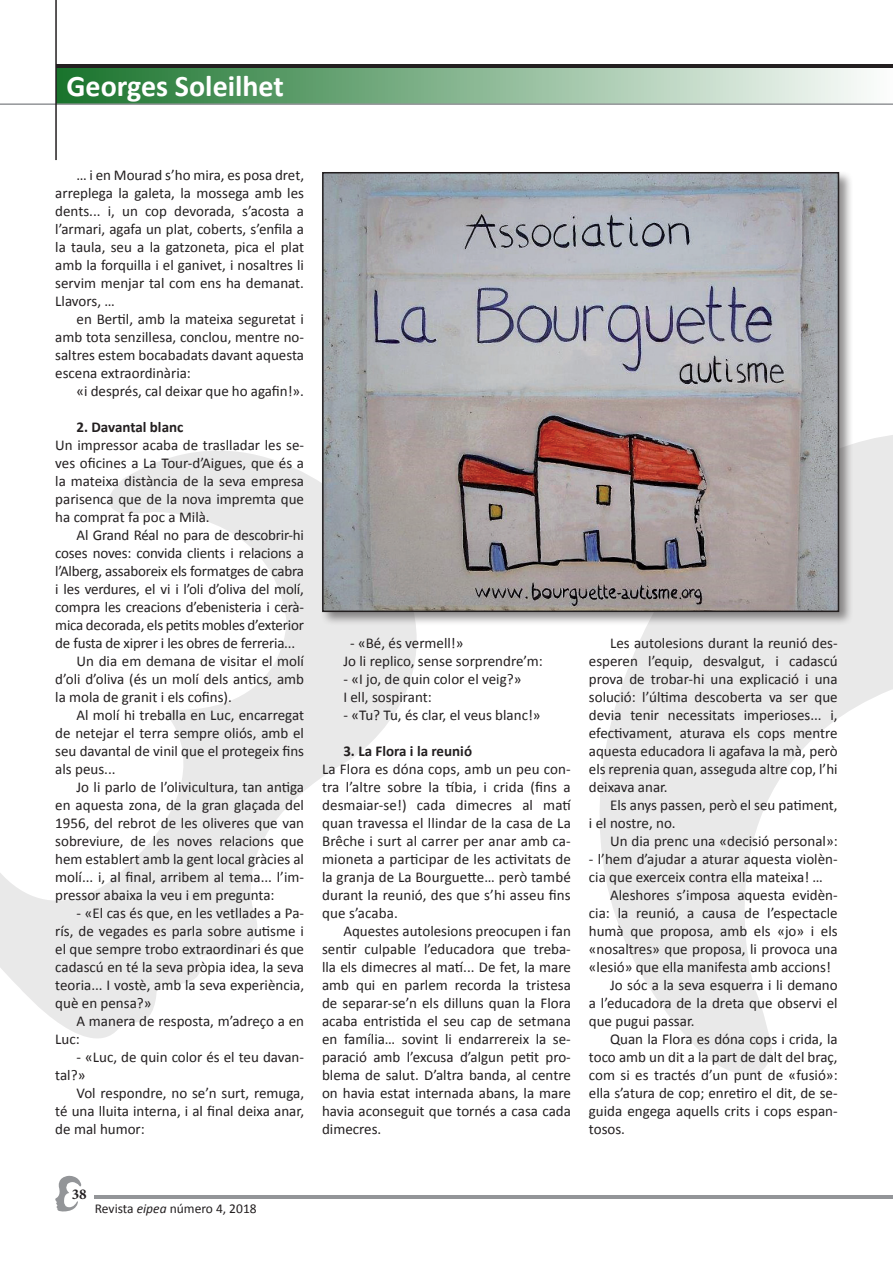
<style>
.page{position:relative;width:893px;height:1263px;background:#fff}
.page>*{position:absolute;margin:0;border:0;box-sizing:border-box;transform-origin:0 0}
.t1{font:700 30px "Calibri";color:#fff}
.t2{font:15px/18px "Calibri";color:#231f20;text-align:justify}
.t3{font:700 15px "Calibri";color:#231f20}
.t4{font:700 15px "Minion Pro";color:#231f20}
.t5{font:13.5px "Calibri";color:#231f20}
.s1{font-style:italic}
</style>
<div class="page">
<svg style="left:55px;top:1175px;width:26px;height:37px"></svg>
<hr style="left:95px;top:1196px;width:798px;height:3px;background:#939598">
<svg style="left:0;top:451px;width:417px;height:587px"></svg>
<svg style="left:493px;top:435px;width:400px;height:761px"></svg>
<div style="left:56px;top:68px;width:837px;height:36px;background:linear-gradient(to right,#19732c,#fdfdfd)"></div>
<hr style="left:56px;top:64px;width:837px;height:4px;background:#231f20">
<hr style="left:0;top:103px;width:893px;height:2px;background:#939598">
<hr style="left:55px;top:0;width:2px;height:160px;background:#231f20">
<div style="left:320px;top:170px;width:533px;height:456px;background:#231f20;opacity:.5"></div>
<img style="left:325px;top:175px;width:511px;height:434px">
<div style="left:322px;top:172px;width:517px;height:440px;border:2px solid #231f20"></div>
<p class="t1" style="left:67px;top:67px;width:219px">Georges Soleilhet</p>
<p class="t2" style="left:55px;top:166px;width:250px;text-indent:21px">… i en Mourad s’ho mira, es posa dret, arreplega la galeta, la mossega amb les dents... i, un cop devorada, s’acosta a l’armari, agafa un plat, coberts, s’enfila a la taula, seu a la gatzoneta, pica el plat amb la forquilla i el ganivet, i nosaltres li servim menjar tal com ens ha demanat.<br>Llavors, …</p>
<p class="t2" style="left:55px;top:310px;width:250px;text-indent:21px">en Bertil, amb la mateixa seguretat i amb tota senzillesa, conclou, mentre no&shy;saltres estem bocabadats davant aquesta escena extraordinària:</p>
<p class="t2" style="left:77px;top:382px;width:229px">«i després, cal deixar que ho agafin!».</p>
<p class="t3" style="left:77px;top:417px;width:108px">2. Davantal blanc</p>
<p class="t2" style="left:55px;top:436px;width:250px">Un impressor acaba de traslladar les se&shy;ves oficines a La Tour-d’Aigues, que és a la mateixa distància de la seva empresa parisenca que de la nova impremta que ha comprat fa poc a Milà.</p>
<p class="t2" style="left:55px;top:526px;width:250px;text-indent:21px">Al Grand Réal no para de descobrir-hi coses noves: convida clients i relacions a l’Alberg, assaboreix els formatges de cabra i les verdures, el vi i l’oli d’oliva del molí, compra les creacions d’ebenisteria i cerà&shy;mica decorada, els petits mobles d’exterior de fusta de xiprer i les obres de ferreria...</p>
<p class="t2" style="left:55px;top:652px;width:250px;text-indent:21px">Un dia em demana de visitar el molí d’oli d’oliva (és un molí dels antics, amb la mola de granit i els cofins).</p>
<p class="t2" style="left:55px;top:706px;width:250px;text-indent:21px">Al molí hi treballa en Luc, encarregat de netejar el terra sempre oliós, amb el seu davantal de vinil que el protegeix fins als peus...</p>
<p class="t2" style="left:55px;top:778px;width:250px;text-indent:21px">Jo li parlo de l’olivicultura, tan antiga en aquesta zona, de la gran glaçada del 1956, del rebrot de les oliveres que van sobreviure, de les noves relacions que hem establert amb la gent local gràcies al molí... i, al final, arribem al tema... l’im&shy;pressor abaixa la veu i em pregunta:</p>
<p class="t2" style="left:55px;top:904px;width:250px;text-indent:21px">- «El cas és que, en les vetllades a Pa&shy;rís, de vegades es parla sobre autisme i el que sempre trobo extraordinari és que cadascú en té la seva pròpia idea, la seva teoria... I vostè, amb la seva experiència, què en pensa?»</p>
<p class="t2" style="left:55px;top:1012px;width:250px;text-indent:21px">A manera de resposta, m’adreço a en<br>Luc:</p>
<p class="t2" style="left:55px;top:1048px;width:250px;text-indent:21px">- «Luc, de quin color és el teu davan&shy;tal?»</p>
<p class="t2" style="left:55px;top:1084px;width:250px;text-indent:21px">Vol respondre, no se’n surt, remuga, té una lluita interna, i al final deixa anar, de mal humor:</p>
<p class="t2" style="left:350px;top:634px;width:115px">- «Bé, és vermell!»</p>
<p class="t2" style="left:343px;top:652px;width:201px">Jo li replico, sense sorprendre’m:</p>
<p class="t2" style="left:343px;top:670px;width:180px">- «I jo, de quin color el veig?»</p>
<p class="t2" style="left:343px;top:688px;width:90px">I ell, sospirant:</p>
<p class="t2" style="left:343px;top:706px;width:199px">- «Tu? Tu, és clar, el veus blanc!»</p>
<p class="t3" style="left:343px;top:741px;width:130px">3. La Flora i la reunió</p>
<p class="t2" style="left:322px;top:760px;width:250px">La Flora es dóna cops, amb un peu con&shy;tra l’altre sobre la tíbia, i crida (fins a desmaiar-se!) cada dimecres al matí quan travessa el llindar de la casa de La Brêche i surt al carrer per anar amb ca&shy;mioneta a participar de les activitats de la granja de La Bourguette… però també durant la reunió, des que s’hi asseu fins que s’acaba.</p>
<p class="t2" style="left:322px;top:922px;width:250px;text-indent:21px">Aquestes autolesions preocupen i fan sentir culpable l’educadora que treba&shy;lla els dimecres al matí... De fet, la mare amb qui en parlem recorda la tristesa de separar-se’n els dilluns quan la Flora acaba entristida el seu cap de setmana en família… sovint li endarrereix la se&shy;paració amb l’excusa d’algun petit pro&shy;blema de salut. D’altra banda, al centre on havia estat internada abans, la mare havia aconseguit que tornés a casa cada dimecres.</p>
<p class="t2" style="left:589px;top:634px;width:250px;text-indent:21px">Les autolesions durant la reunió des&shy;esperen l’equip, desvalgut, i cadascú prova de trobar-hi una explicació i una solució: l’última descoberta va ser que devia tenir necessitats imperioses... i, efectivament, aturava els cops mentre aquesta educadora li agafava la mà, però els reprenia quan, asseguda altre cop, l’hi deixava anar.</p>
<p class="t2" style="left:589px;top:796px;width:250px;text-indent:21px">Els anys passen, però el seu patiment, i el nostre, no.</p>
<p class="t2" style="left:610px;top:832px;width:229px">Un dia prenc una «decisió personal»:</p>
<p class="t2" style="left:589px;top:850px;width:250px">- l’hem d’ajudar a aturar aquesta violèn&shy;cia que exerceix contra ella mateixa! …</p>
<p class="t2" style="left:589px;top:886px;width:250px;text-indent:21px">Aleshores s’imposa aquesta evidèn&shy;cia: la reunió, a causa de l’espectacle humà que proposa, amb els «jo» i els «nosaltres» que proposa, li provoca una «lesió» que ella manifesta amb accions!</p>
<p class="t2" style="left:589px;top:976px;width:250px;text-indent:21px">Jo sóc a la seva esquerra i li demano a l’educadora de la dreta que observi el que pugui passar.</p>
<p class="t2" style="left:589px;top:1030px;width:250px;text-indent:21px">Quan la Flora es dóna cops i crida, la toco amb un dit a la part de dalt del braç, com si es tractés d’un punt de «fusió»: ella s’atura de cop; enretiro el dit, de se&shy;guida engega aquells crits i cops espan&shy;tosos.</p>
<p class="t4" style="left:72px;top:1183px;width:16px">38</p>
<p class="t5" style="left:95px;top:1200px;width:163px">Revista <span class="s1">eipea</span> número 4, 2018</p>
</div>
